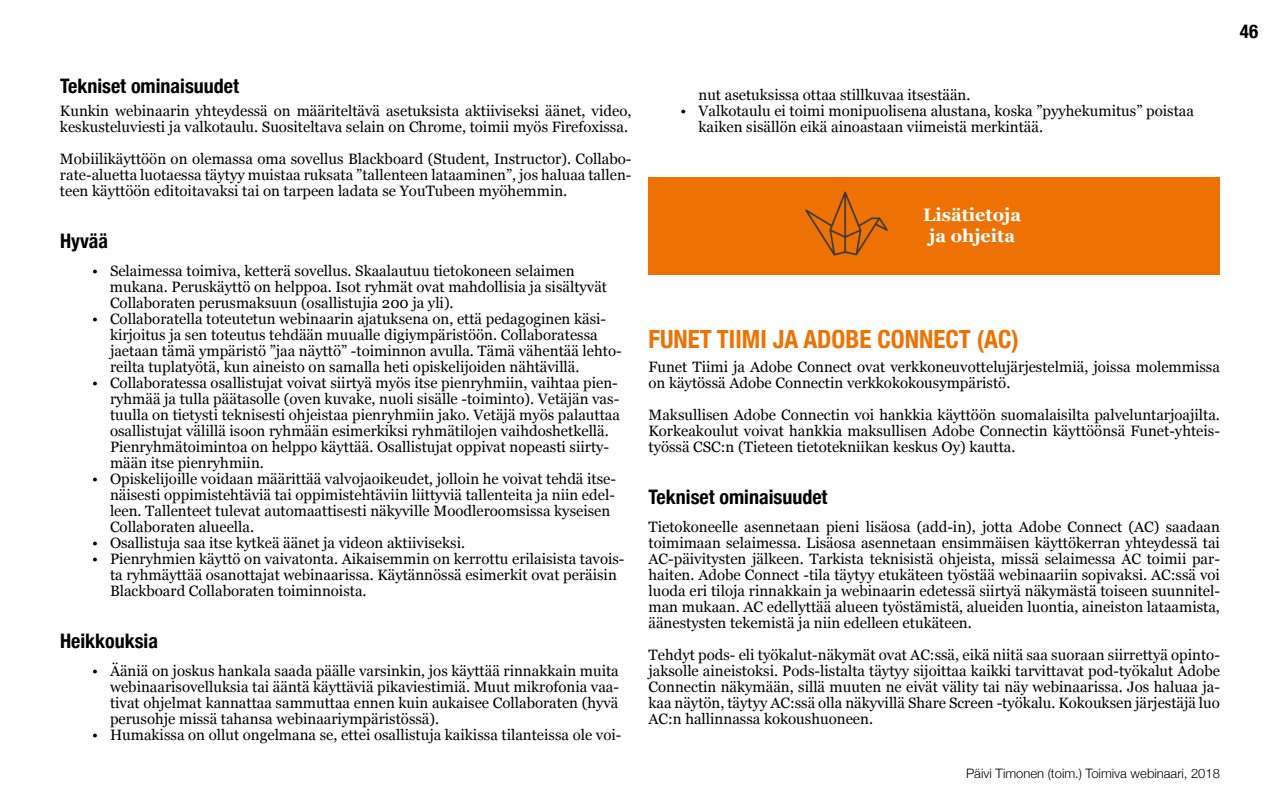
<style>
.page{position:relative;width:1280px;height:800px;background:#fff}
.page>*{position:absolute;margin:0;border:0;box-sizing:border-box;transform-origin:0 0}
.t1{font:700 condensed 25px "Helvetica Neue";color:#ee7203}
.t2{font:700 condensed 20px "Helvetica Neue";color:#000}
.t3{font:700 condensed 19px "Helvetica Neue";color:#000}
.t4{font:700 18px/21px "Georgia";color:#fff;text-align:center}
.t5{font:15px/16px "Georgia";color:#000}
.t6{font:300 13px "Helvetica Neue";color:#000}
</style>
<div class="page">
<div style="left:649px;top:177px;width:571px;height:98px;background:#ee7203"></div>
<img style="left:805px;top:191px;width:83px;height:65px">
<h2 class="t2" style="left:60px;top:69px;width:181px">Tekniset ominaisuudet</h2>
<p class="t5" style="left:60px;top:102px;width:573px">Kunkin webinaarin yhteydessä on määriteltävä asetuksista aktiiviseksi äänet, video, keskusteluviesti ja valkotaulu. Suositeltava selain on Chrome, toimii myös Firefoxissa.</p>
<p class="t5" style="left:60px;top:150px;width:573px;text-align:justify">Mobiilikäyttöön on olemassa oma sovellus Blackboard (Student, Instructor). Collabo&shy;rate-aluetta luotaessa täytyy muistaa ruksata ”tallenteen lataaminen”, jos haluaa tallen&shy;teen käyttöön editoitavaksi tai on tarpeen ladata se YouTubeen myöhemmin.</p>
<h2 class="t2" style="left:60px;top:224px;width:50px">Hyvää</h2>
<p class="t5" style="left:110px;top:262px;width:499px;text-indent:-18px">• Selaimessa toimiva, ketterä sovellus. Skaalautuu tietokoneen selaimen mukana. Peruskäyttö on helppoa. Isot ryhmät ovat mahdollisia ja sisältyvät<br>Collaboraten perusmaksuun (osallistujia 200 ja yli).</p>
<p class="t5" style="left:110px;top:310px;width:513px;text-indent:-18px">• Collaboratella toteutetun webinaarin ajatuksena on, että pedagoginen käsi&shy;kirjoitus ja sen toteutus tehdään muualle digiympäristöön. Collaboratessa jaetaan tämä ympäristö ”jaa näyttö” -toiminnon avulla. Tämä vähentää lehto&shy;reilta tuplatyötä, kun aineisto on samalla heti opiskelijoiden nähtävillä.</p>
<p class="t5" style="left:110px;top:374px;width:512px;text-indent:-18px">• Collaboratessa osallistujat voivat siirtyä myös itse pienryhmiin, vaihtaa pien&shy;ryhmää ja tulla päätasolle (oven kuvake, nuoli sisälle -toiminto). Vetäjän vas&shy;tuulla on tietysti teknisesti ohjeistaa pienryhmiin jako. Vetäjä myös palauttaa osallistujat välillä isoon ryhmään esimerkiksi ryhmätilojen vaihdoshetkellä.<br>Pienryhmätoimintoa on helppo käyttää. Osallistujat oppivat nopeasti siirty&shy;mään itse pienryhmiin.</p>
<p class="t5" style="left:110px;top:470px;width:508px;text-indent:-18px">• Opiskelijoille voidaan määrittää valvojaoikeudet, jolloin he voivat tehdä itse&shy;näisesti oppimistehtäviä tai oppimistehtäviin liittyviä tallenteita ja niin edel&shy;leen. Tallenteet tulevat automaattisesti näkyville Moodleroomsissa kyseisen Collaboraten alueella.</p>
<p class="t5" style="left:92px;top:534px;width:375px">• Osallistuja saa itse kytkeä äänet ja videon aktiiviseksi.</p>
<p class="t5" style="left:110px;top:550px;width:516px;text-indent:-18px">• Pienryhmien käyttö on vaivatonta. Aikaisemmin on kerrottu erilaisista tavois&shy;ta ryhmäyttää osanottajat webinaarissa. Käytännössä esimerkit ovat peräisin<br>Blackboard Collaboraten toiminnoista.</p>
<h2 class="t2" style="left:60px;top:624px;width:100px">Heikkouksia</h2>
<p class="t5" style="left:110px;top:662px;width:511px;text-align:justify;text-indent:-18px">• Ääniä on joskus hankala saada päälle varsinkin, jos käyttää rinnakkain muita webinaarisovelluksia tai ääntä käyttäviä pikaviestimiä. Muut mikrofonia vaa&shy;tivat ohjelmat kannattaa sammuttaa ennen kuin aukaisee Collaboraten (hyvä perusohje missä tahansa webinaariympäristössä).</p>
<p class="t5" style="left:92px;top:726px;width:531px">• Humakissa on ollut ongelmana se, ettei osallistuja kaikissa tilanteissa ole voi-</p>
<p class="t5" style="left:698px;top:86px;width:274px">nut asetuksissa ottaa stillkuvaa itsestään.</p>
<p class="t5" style="left:698px;top:102px;width:497px;text-indent:-18px">• Valkotaulu ei toimi monipuolisena alustana, koska ”pyyhekumitus” poistaa kaiken sisällön eikä ainoastaan viimeistä merkintää.</p>
<p class="t4" style="left:923px;top:203px;width:100px">Lisätietoja ja ohjeita</p>
<h1 class="t1" style="left:648px;top:318px;width:372px">FUNET TIIMI JA ADOBE CONNECT (AC)</h1>
<p class="t5" style="left:648px;top:358px;width:573px">Funet Tiimi ja Adobe Connect ovat verkkoneuvottelujärjestelmiä, joissa molemmissa on käytössä Adobe Connectin verkkokokousympäristö.</p>
<p class="t5" style="left:648px;top:406px;width:573px;text-align:justify">Maksullisen Adobe Connectin voi hankkia käyttöön suomalaisilta palveluntarjoajilta.<br>Korkeakoulut voivat hankkia maksullisen Adobe Connectin käyttöönsä Funet-yhteis&shy;työssä CSC:n (Tieteen tietotekniikan keskus Oy) kautta.</p>
<h2 class="t2" style="left:648px;top:480px;width:181px">Tekniset ominaisuudet</h2>
<p class="t5" style="left:648px;top:518px;width:573px;text-align:justify">Tietokoneelle asennetaan pieni lisäosa (add-in), jotta Adobe Connect (AC) saadaan toimimaan selaimessa. Lisäosa asennetaan ensimmäisen käyttökerran yhteydessä tai AC-päivitysten jälkeen. Tarkista teknisistä ohjeista, missä selaimessa AC toimii par&shy;haiten. Adobe Connect -tila täytyy etukäteen työstää webinaariin sopivaksi. AC:ssä voi luoda eri tiloja rinnakkain ja webinaarin edetessä siirtyä näkymästä toiseen suunnitel&shy;man mukaan. AC edellyttää alueen työstämistä, alueiden luontia, aineiston lataamista, äänestysten tekemistä ja niin edelleen etukäteen.</p>
<p class="t5" style="left:648px;top:646px;width:573px;text-align:justify">Tehdyt pods- eli työkalut-näkymät ovat AC:ssä, eikä niitä saa suoraan siirrettyä opinto&shy;jaksolle aineistoksi. Pods-listalta täytyy sijoittaa kaikki tarvittavat pod-työkalut Adobe Connectin näkymään, sillä muuten ne eivät välity tai näy webinaarissa. Jos haluaa ja&shy;kaa näytön, täytyy AC:ssä olla näkyvillä Share Screen -työkalu. Kokouksen järjestäjä luo AC:n hallinnassa kokoushuoneen.</p>
<p class="t6" style="left:966px;top:763px;width:255px">Päivi Timonen (toim.) Toimiva webinaari, 2018</p>
<p class="t3" style="left:1240px;top:16px;width:20px">46</p>
</div>
